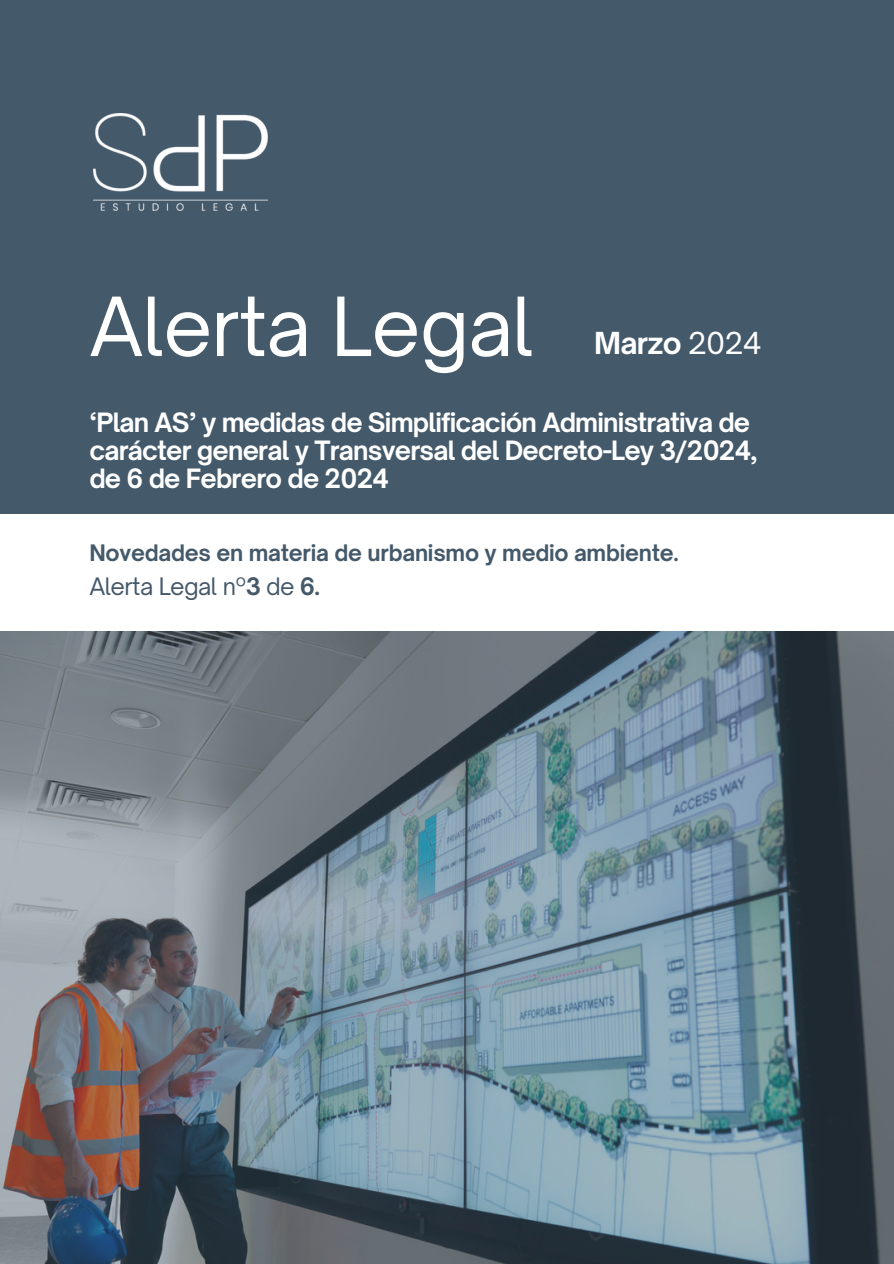
<style>
.page{position:relative;width:894px;height:1264px;background:#fff}
.page>*{position:absolute;margin:0;border:0;box-sizing:border-box;transform-origin:0 0}
.t1{font:77.85px "Open Sauce One";letter-spacing:-.01em;color:#fff}
.t2{font:700 28.95px "Open Sauce One";letter-spacing:-.025em;color:#fff}
.t3{font:700 25.5px/28.2px "Open Sauce One";letter-spacing:-.03em;color:#fff}
.t4{font:22.95px "Open Sauce One";letter-spacing:-.025em;color:#44596a}
.t5{font:700 21.75px "Open Sauce One";letter-spacing:-.01em;color:#44596a}
.s1{font-weight:400}
.s2{font-weight:700}
</style>
<div class="page">
<div style="left:0;top:0;width:893px;height:1263px;background:#44596a"></div>
<img style="left:94px;top:114px;width:173px;height:97px">
<div style="left:0;top:514px;width:893px;height:117px;background:#fff"></div>
<svg style="left:0;top:631px;width:893px;height:632px;background:#6e7f8a"></svg>
<h3 class="t1" style="left:89px;top:278px;width:446px">Alerta Legal</h3>
<p class="t2" style="left:594px;top:325px;width:169px">Marzo <span class="s1">2024</span></p>
<h1 class="t3" style="left:89px;top:408px;width:669px">‘Plan AS’ y medidas de Simplificación Administrativa de carácter general y Transversal del Decreto-Ley 3/2024, de 6 de Febrero de 2024</h1>
<h4 class="t5" style="left:89px;top:539px;width:591px">Novedades en materia de urbanismo y medio ambiente.</h4>
<p class="t4" style="left:89px;top:572px;width:232px">Alerta Legal nº<span class="s2">3</span> de <span class="s2">6.</span></p>
</div>
